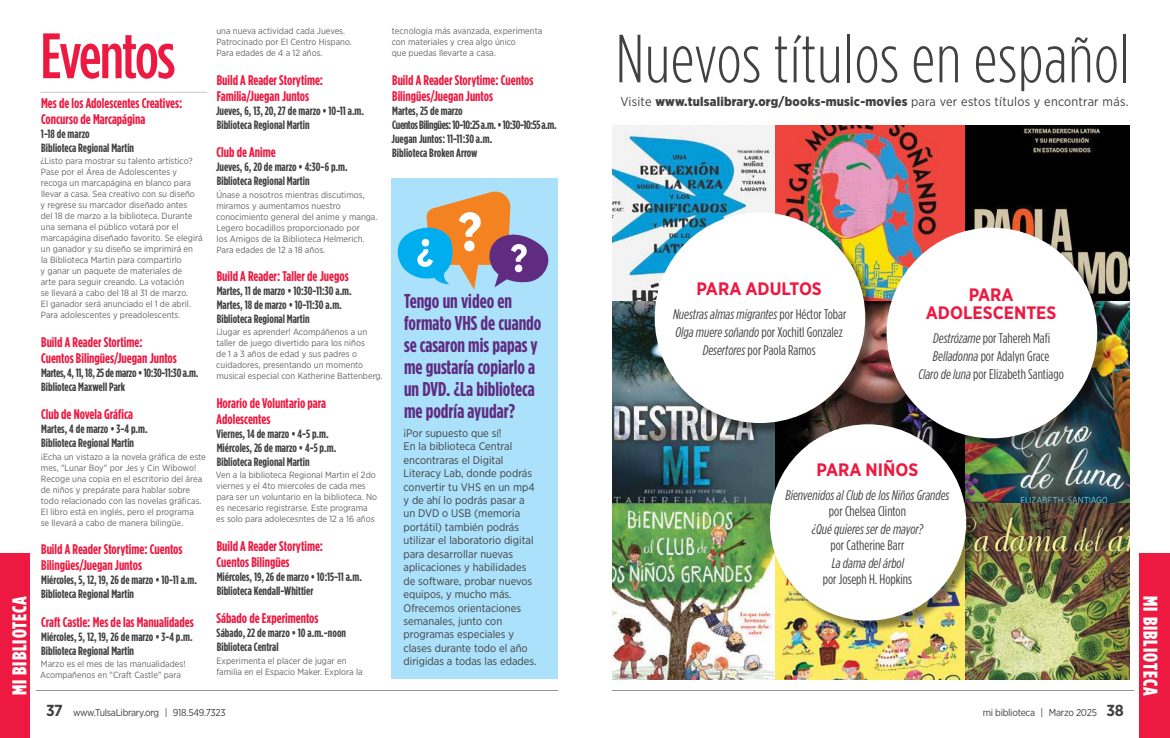
<style>
.page{position:relative;width:1170px;height:738px;background:#fff}
.page>*{position:absolute;margin:0;border:0;box-sizing:border-box;transform-origin:0 0}
.t1{font:300 68px "Gotham Condensed";letter-spacing:.01em;color:#414042}
.t2{font:500 64px "Gotham Condensed";letter-spacing:-.03em;color:#ed1941}
.t3{font:700 20px/22px "Gotham Condensed";color:#5f2c82}
.t4{font:900 20px "Gotham Condensed";letter-spacing:.05em;color:#fff}
.t5{font:700 18px/18px "Gotham Narrow";color:#ed1941;text-align:center}
.t6{font:700 14px/16px "Gotham Condensed";color:#ed1941}
.t7{font:italic 14px/18px "Gotham Condensed";color:#414042;text-align:center}
.t8{font:14px/18px "Gotham Condensed";color:#414042;text-align:center}
.t9{font:12.7px "Gotham Narrow";letter-spacing:.02em;color:#414042}
.t10{font:700 12px/14px "Gotham Condensed";color:#414042}
.t11{font:11px/13.4px "Gotham Narrow";color:#414042}
.t12{font:10px "Gotham Narrow";letter-spacing:-.025em;color:#414042}
.t13{font:9px/11px "Gotham Narrow";color:#636466}
.s1{font-weight:900}
.s2{font-style:normal}
.s3{font-style:italic}
.s4{font-weight:700;font-size:16px}
</style>
<div class="page">
<hr style="left:36px;top:690px;width:522px;height:1px;background:#939598">
<div style="left:0;top:554px;width:30px;height:184px;background:#ed1941"></div>
<div style="left:1139px;top:554px;width:31px;height:184px;background:#ed1941"></div>
<hr style="left:612px;top:690px;width:522px;height:1px;background:#939598">
<hr style="left:40px;top:92px;width:167px;height:1px;background:#c7c8ca">
<img style="left:612px;top:126px;width:164px;height:175px">
<img style="left:776px;top:126px;width:190px;height:175px">
<svg style="left:966px;top:126px;width:164px;height:175px;background:#1a1613"></svg>
<img style="left:612px;top:301px;width:159px;height:203px">
<svg style="left:878px;top:301px;width:10px;height:125px"></svg>
<img style="left:978px;top:301px;width:152px;height:203px">
<img style="left:612px;top:504px;width:164px;height:175px">
<img style="left:776px;top:632px;width:190px;height:47px">
<img style="left:966px;top:504px;width:164px;height:175px">
<div style="left:888px;top:229px;width:222px;height:222px;background:#000;opacity:.45"></div>
<div style="left:887px;top:228px;width:210px;height:210px;background:#fff;border-radius:50%"></div>
<div style="left:656px;top:214px;width:222px;height:221px;background:#000;opacity:.45"></div>
<div style="left:655px;top:212px;width:210px;height:211px;background:#fff;border-radius:50%"></div>
<div style="left:771px;top:426px;width:207px;height:206px;background:#000;opacity:.45"></div>
<div style="left:770px;top:424px;width:196px;height:197px;background:#fff;border-radius:50%"></div>
<div style="left:392px;top:178px;width:166px;height:501px;background:#abe1fa"></div>
<svg style="left:397px;top:191px;width:152px;height:99px"></svg>
<p class="t13" style="left:392px;top:25px;width:152px">tecnología más avanzada, experimenta con materiales y crea algo único<br>que puedas llevarte a casa.</p>
<h3 class="t6" style="left:392px;top:72px;width:143px">Build A Reader Storytime: Cuentos<br>Bilingües/Juegan Juntos</h3>
<h3 class="t10" style="left:392px;top:103px;width:167px">Martes, 25 de marzo<br>Cuentos Bilingües: 10-10:25 a.m. • 10:30-10:55 a.m.<br>Juegan Juntos: 11-11:30 a.m.<br>Biblioteca Broken Arrow</h3>
<p class="t13" style="left:216px;top:25px;width:137px">una nueva actividad cada Jueves.<br>Patrocinado por El Centro Hispano.<br>Para edades de 4 a 12 años.</p>
<h3 class="t6" style="left:217px;top:72px;width:108px">Build A Reader Storytime:<br>Familia/Juegan Juntos</h3>
<h3 class="t10" style="left:216px;top:103px;width:150px">Jueves, 6, 13, 20, 27 de marzo • 10-11 a.m.<br>Biblioteca Regional Martin</h3>
<h3 class="t6" style="left:217px;top:144px;width:61px">Club de Anime</h3>
<h3 class="t10" style="left:216px;top:160px;width:133px">Jueves, 6, 20 de marzo • 4:30-6 p.m.<br>Biblioteca Regional Martin</h3>
<p class="t13" style="left:216px;top:189px;width:163px">Únase a nosotros mientras discutimos, miramos y aumentamos nuestro conocimiento general del anime y manga.<br>Legero bocadillos proporcionado por<br>los Amigos de la Biblioteca Helmerich.<br>Para edades de 12 a 18 años.</p>
<h3 class="t6" style="left:217px;top:268px;width:134px">Build A Reader: Taller de Juegos</h3>
<h3 class="t10" style="left:217px;top:284px;width:137px">Martes, 11 de marzo • 10:30-11:30 a.m.<br>Martes, 18 de marzo • 10-11:30 a.m.<br>Biblioteca Regional Martin</h3>
<p class="t13" style="left:216px;top:327px;width:168px">¡Jugar es aprender! Acompáñenos a un taller de juego divertido para los niños<br>de 1 a 3 años de edad y sus padres o cuidadores, presentando un momento musical especial con Katherine Battenberg.</p>
<h3 class="t6" style="left:217px;top:395px;width:111px">Horario de Voluntario para<br>Adolescentes</h3>
<h3 class="t10" style="left:216px;top:427px;width:121px">Viernes, 14 de marzo • 4-5 p.m.<br>Miércoles, 26 de marzo • 4-5 p.m.<br>Biblioteca Regional Martin</h3>
<p class="t13" style="left:216px;top:469px;width:163px">Ven a la biblioteca Regional Martin el 2do viernes y el 4to miercoles de cada mes para ser un voluntario en la biblioteca. No es necesario registrarse. Este programa es solo para adolecesntes de 12 a 16 años</p>
<h3 class="t6" style="left:217px;top:538px;width:108px">Build A Reader Storytime:<br>Cuentos Bilingües</h3>
<h3 class="t10" style="left:217px;top:569px;width:147px">Miércoles, 19, 26 de marzo • 10:15-11 a.m.<br>Biblioteca Kendall-Whittier</h3>
<h3 class="t6" style="left:217px;top:610px;width:103px">Sábado de Experimentos</h3>
<h3 class="t10" style="left:217px;top:626px;width:131px">Sábado, 22 de marzo • 10 a.m.-noon<br>Biblioteca Central</h3>
<p class="t13" style="left:216px;top:655px;width:148px">Experimenta el placer de jugar en familia en el Espacio Maker. Explora la</p>
<h2 class="t2" style="left:40px;top:19px;width:136px">Eventos</h2>
<h3 class="t6" style="left:41px;top:95px;width:143px">Mes de los Adolescentes Creatives:<br>Concurso de Marcapágina</h3>
<h3 class="t10" style="left:41px;top:127px;width:95px">1-18 de marzo<br>Biblioteca Regional Martin</h3>
<p class="t13" style="left:40px;top:155px;width:164px">¿Listo para mostrar su talento artístico?<br>Pase por el Área de Adolescentes y recoga un marcapágina en blanco para llevar a casa. Sea creativo con su diseño<br>y regrese su marcador diseñado antes<br>del 18 de marzo a la biblioteca. Durante una semana el público votará por el marcapágina diseñado favorito. Se elegirá un ganador y su diseño se imprimirá en<br>la Biblioteca Martin para compartirlo<br>y ganar un paquete de materiales de<br>arte para seguir creando. La votación<br>se llevará a cabo del 18 al 31 de marzo.<br>El ganador será anunciado el 1 de abril.<br>Para adolescentes y preadolescents.</p>
<h3 class="t6" style="left:41px;top:334px;width:137px">Build A Reader Stortime:<br>Cuentos Bilingües/Juegan Juntos</h3>
<h3 class="t10" style="left:41px;top:366px;width:159px">Martes, 4, 11, 18, 25 de marzo • 10:30-11:30 a.m.<br>Biblioteca Maxwell Park</h3>
<h3 class="t6" style="left:41px;top:406px;width:93px">Club de Novela Gráfica</h3>
<h3 class="t10" style="left:41px;top:422px;width:108px">Martes, 4 de marzo • 3-4 p.m.<br>Biblioteca Regional Martin</h3>
<p class="t13" style="left:41px;top:451px;width:167px">¡Echa un vistazo a la novela gráfica de este mes, "Lunar Boy" por Jes y Cin Wibowo!<br>Recoge una copia en el escritorio del área de niños y prepárate para hablar sobre todo relacionado con las novelas gráficas.<br>El libro está en inglés, pero el programa<br>se llevará a cabo de manera bilingüe.</p>
<h3 class="t6" style="left:41px;top:541px;width:143px">Build A Reader Storytime: Cuentos<br>Bilingües/Juegan Juntos</h3>
<h3 class="t10" style="left:41px;top:573px;width:157px">Miércoles, 5, 12, 19, 26 de marzo • 10-11 a.m.<br>Biblioteca Regional Martin</h3>
<h3 class="t6" style="left:41px;top:614px;width:154px">Craft Castle: Mes de las Manualidades</h3>
<h3 class="t10" style="left:41px;top:629px;width:153px">Miércoles, 5, 12, 19, 26 de marzo • 3-4 p.m.<br>Biblioteca Regional Martin</h3>
<p class="t13" style="left:40px;top:658px;width:147px">Marzo es el mes de las manualidades!<br>Acompañenos en "Craft Castle" para</p>
<h1 class="t1" style="left:616px;top:20px;width:516px">Nuevos títulos en español</h1>
<h3 class="t9" style="left:620px;top:94px;width:510px">Visite <span class="s1">www.tulsalibrary.org/books-music-movies</span> para ver estos títulos y encontrar más.</h3>
<h3 class="t5" style="left:697px;top:279px;width:127px">PARA ADULTOS</h3>
<h3 class="t7" style="left:673px;top:305px;width:175px">Nuestras almas migrantes <span class="s2">por Héctor Tobar<br></span>Olga muere soñando <span class="s2">por Xochitl Gonzalez<br></span>Desertores <span class="s2">por Paola Ramos</span></h3>
<h3 class="t5" style="left:926px;top:286px;width:132px">PARA<br>ADOLESCENTES</h3>
<h3 class="t8" style="left:918px;top:329px;width:147px"><span class="s3">Destrózame</span> por Tahereh Mafi<br><span class="s3">Belladonna</span> por Adalyn Grace<br><span class="s3">Claro de luna</span> por Elizabeth Santiago</h3>
<h3 class="t3" style="left:404px;top:290px;width:139px">Tengo un video en formato VHS de cuando se casaron mis papas y me gustaría copiarlo a un DVD. ¿La biblioteca me podría ayudar?</h3>
<p class="t11" style="left:404px;top:426px;width:135px">¡Por supuesto que sí!<br>En la biblioteca Central encontraras el Digital<br>Literacy Lab, donde podrás convertir tu VHS en un mp4 y de ahí lo podrás pasar a un DVD o USB (memoria portátil) también podrás utilizar el laboratorio digital para desarrollar nuevas aplicaciones y habilidades de software, probar nuevos equipos, y mucho más.<br>Ofrecemos orientaciones semanales, junto con programas especiales y clases durante todo el año dirigidas a todas las edades.</p>
<h3 class="t5" style="left:817px;top:460px;width:103px">PARA NIÑOS</h3>
<h3 class="t7" style="left:785px;top:486px;width:166px">Bienvenidos al Club de los Niños Grandes</h3>
<h3 class="t8" style="left:829px;top:502px;width:78px">por Chelsea Clinton</h3>
<h3 class="t7" style="left:812px;top:520px;width:113px">¿Qué quieres ser de mayor?</h3>
<h3 class="t8" style="left:831px;top:536px;width:75px">por Catherine Barr</h3>
<h3 class="t7" style="left:832px;top:554px;width:74px">La dama del árbol</h3>
<h3 class="t8" style="left:823px;top:570px;width:91px">por Joseph H. Hopkins</h3>
<h3 class="t4" style="left:8px;top:695px;width:101px;rotate:-90deg">MI BIBLIOTECA</h3>
<h3 class="t4" style="left:1162px;top:596px;width:101px;rotate:90deg">MI BIBLIOTECA</h3>
<p class="t12" style="left:46px;top:707px;width:181px"><span class="s4">37</span> www.TulsaLibrary.org | 918.549.7323</p>
<p class="t12" style="left:983px;top:707px;width:143px">mi biblioteca | Marzo 2025 <span class="s4">38</span></p>
</div>
